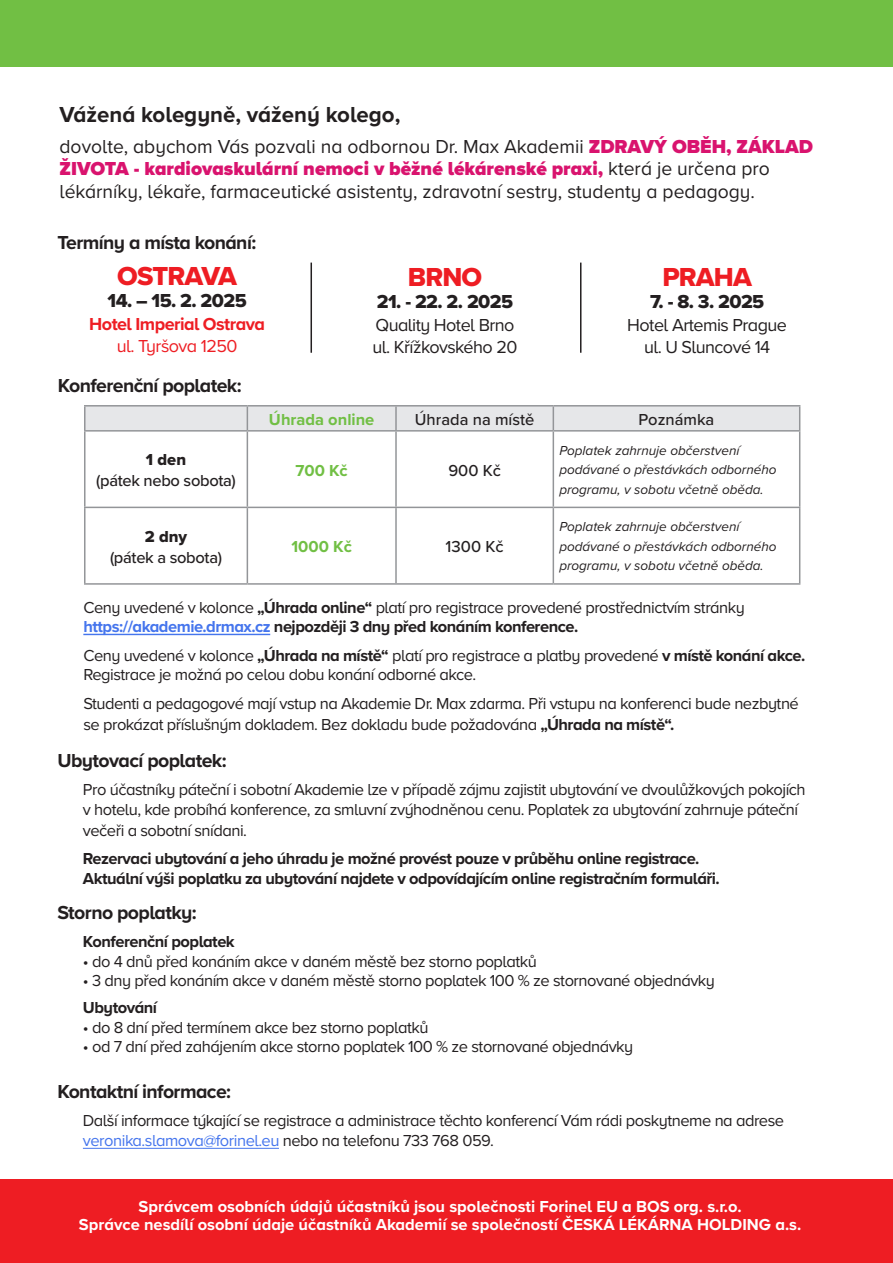
<style>
.page{position:relative;width:893px;height:1263px;background:#fff}
.page>*{position:absolute;margin:0;border:0;box-sizing:border-box;transform-origin:0 0}
.t1{font:27px "Proxima Nova A Extrabld";letter-spacing:-.03em;color:#ee1d23}
.t2{font:700 22.5px "Proxima Nova A";color:#231f20}
.t3{font:19.5px/22.5px "Proxima Nova A";color:#231f20}
.t4{font:700 19.5px "Proxima Nova A";letter-spacing:-.03em;color:#231f20}
.t5{font:19.5px "Proxima Nova A Extrabld";letter-spacing:-.03em;color:#231f20}
.t6{font:18px "Proxima Nova A";letter-spacing:-.03em;color:#231f20}
.t7{font:700 18px "Proxima Nova A";letter-spacing:-.03em;color:#ee1d23}
.t8{font:18px "Proxima Nova A";letter-spacing:-.03em;color:#ee1d23}
.t9{font:16.5px/19.5px "Proxima Nova A";letter-spacing:-.03em;color:#231f20}
.t10{font:700 16.5px/28.5px "Proxima Nova A";letter-spacing:-.03em;color:#231f20}
.t11{font:700 16.5px "Proxima Nova A";color:#fff}
.t12{font:500 16.5px "Proxima Nova";color:#231f20}
.t13{font:500 16.5px "Proxima Nova";letter-spacing:-.02em;color:#231f20}
.t14{font:700 16.5px "Proxima Nova";color:#71bf44}
.t15{font:16.5px "Proxima Nova Extrabld";color:#231f20}
.t16{font:italic 13.5px/19.5px "Proxima Nova";color:#231f20}
.s1{font-weight:900;color:#d9136e}
.s2{font-weight:700}
.s3{font-weight:700;color:#4575ed}
.s4{font-weight:400}
.s5{color:#4575ed}
</style>
<div class="page">
<div style="left:0;top:1179px;width:893px;height:84px;background:#ee1d23"></div>
<div style="left:0;top:0;width:893px;height:67px;background:#71bf44"></div>
<hr style="left:310px;top:263px;width:2px;height:90px;background:#231f20">
<hr style="left:580px;top:263px;width:1px;height:90px;background:#231f20">
<hr style="left:83px;top:1148px;width:196px;height:1px;background:#4575ed">
<hr style="left:84px;top:405px;width:163px;height:2px;background:#939598">
<hr style="left:84px;top:407px;width:2px;height:23px;background:#939598">
<hr style="left:247px;top:405px;width:149px;height:2px;background:#939598">
<hr style="left:396px;top:405px;width:157px;height:2px;background:#939598">
<hr style="left:553px;top:405px;width:247px;height:2px;background:#939598">
<div style="left:85px;top:406px;width:715px;height:24px;background:#e6e7e9"></div>
<hr style="left:84px;top:430px;width:163px;height:2px;background:#939598">
<hr style="left:84px;top:432px;width:2px;height:75px;background:#939598">
<hr style="left:247px;top:430px;width:149px;height:2px;background:#939598">
<hr style="left:247px;top:432px;width:1px;height:75px;background:#939598">
<hr style="left:396px;top:430px;width:157px;height:2px;background:#939598">
<hr style="left:395px;top:432px;width:2px;height:75px;background:#939598">
<hr style="left:553px;top:430px;width:247px;height:2px;background:#939598">
<hr style="left:553px;top:432px;width:1px;height:75px;background:#939598">
<hr style="left:799px;top:432px;width:1px;height:75px;background:#939598">
<hr style="left:84px;top:507px;width:163px;height:1px;background:#939598">
<hr style="left:84px;top:508px;width:2px;height:75px;background:#939598">
<hr style="left:247px;top:507px;width:149px;height:1px;background:#939598">
<hr style="left:247px;top:508px;width:1px;height:75px;background:#939598">
<hr style="left:396px;top:507px;width:157px;height:1px;background:#939598">
<hr style="left:395px;top:508px;width:2px;height:75px;background:#939598">
<hr style="left:553px;top:507px;width:247px;height:1px;background:#939598">
<hr style="left:553px;top:508px;width:1px;height:75px;background:#939598">
<hr style="left:799px;top:508px;width:1px;height:75px;background:#939598">
<hr style="left:84px;top:583px;width:163px;height:2px;background:#939598">
<hr style="left:247px;top:583px;width:149px;height:2px;background:#939598">
<hr style="left:396px;top:583px;width:157px;height:2px;background:#939598">
<hr style="left:553px;top:583px;width:247px;height:2px;background:#939598">
<hr style="left:83px;top:634px;width:187px;height:1px;background:#4575ed">
<p class="t2" style="left:60px;top:98px;width:342px">Vážená kolegyně, vážený kolego,</p>
<p class="t3" style="left:60px;top:134px;width:755px">dovolte, abychom Vás pozvali na odbornou Dr. Max Akademii <span class="s1">ZDRAVÝ OBĚH, ZÁKLAD<br>ŽIVOTA - kardiovaskulární nemoci v běžné lékárenské praxi,</span> která je určena pro lékárníky, lékaře, farmaceutické asistenty, zdravotní sestry, studenty a pedagogy.</p>
<p class="t4" style="left:57px;top:228px;width:200px">Termíny a místa konání:</p>
<p class="t1" style="left:117px;top:255px;width:121px">OSTRAVA</p>
<p class="t5" style="left:108px;top:286px;width:141px">14. – 15. 2. 2025</p>
<p class="t7" style="left:89px;top:310px;width:177px">Hotel Imperial Ostrava</p>
<p class="t8" style="left:117px;top:333px;width:122px">ul. Tyršova 1250</p>
<p class="t4" style="left:58px;top:371px;width:185px">Konferenční poplatek:</p>
<p class="t1" style="left:408px;top:256px;width:76px">BRNO</p>
<p class="t5" style="left:377px;top:287px;width:138px">21. - 22. 2. 2025</p>
<p class="t6" style="left:375px;top:311px;width:141px">Quality Hotel Brno</p>
<p class="t6" style="left:373px;top:334px;width:146px">ul. Křížkovského 20</p>
<p class="t1" style="left:662px;top:256px;width:91px">PRAHA</p>
<p class="t5" style="left:650px;top:287px;width:116px">7. - 8. 3. 2025</p>
<p class="t6" style="left:627px;top:311px;width:161px">Hotel Artemis Prague</p>
<p class="t6" style="left:644px;top:334px;width:128px">ul. U Sluncové 14</p>
<p class="t15" style="left:146px;top:447px;width:42px">1 den</p>
<p class="t13" style="left:96px;top:468px;width:141px">(pátek nebo sobota)</p>
<p class="t15" style="left:145px;top:524px;width:44px">2 dny</p>
<p class="t13" style="left:110px;top:545px;width:114px">(pátek a sobota)</p>
<p class="t14" style="left:269px;top:407px;width:107px">Úhrada online</p>
<p class="t12" style="left:415px;top:407px;width:121px">Úhrada na místě</p>
<p class="t12" style="left:639px;top:407px;width:77px">Poznámka</p>
<p class="t14" style="left:295px;top:458px;width:54px">700 Kč</p>
<p class="t12" style="left:448px;top:458px;width:54px">900 Kč</p>
<p class="t14" style="left:291px;top:534px;width:62px">1000 Kč</p>
<p class="t12" style="left:446px;top:534px;width:60px">1300 Kč</p>
<p class="t16" style="left:559px;top:440px;width:219px">Poplatek zahrnuje občerstvení podávané o přestávkách odborného programu, v sobotu včetně oběda.</p>
<p class="t16" style="left:559px;top:517px;width:219px">Poplatek zahrnuje občerstvení podávané o přestávkách odborného programu, v sobotu včetně oběda.</p>
<p class="t9" style="left:83px;top:597px;width:663px">Ceny uvedené v kolonce <span class="s2">„Úhrada online“</span> platí pro registrace provedené prostřednictvím stránky <span class="s3">https://akademie.drmax.cz</span> <span class="s2">nejpozději 3 dny před konáním konference.</span></p>
<p class="t9" style="left:83px;top:645px;width:723px">Ceny uvedené v kolonce <span class="s2">„Úhrada na místě“</span> platí pro registrace a platby provedené <span class="s2">v místě konání akce.<br></span>Registrace je možná po celou dobu konání odborné akce.</p>
<p class="t9" style="left:83px;top:692px;width:717px;line-height:21px">Studenti a pedagogové mají vstup na Akademie Dr. Max zdarma. Při vstupu na konferenci bude nezbytné se prokázat příslušným dokladem. Bez dokladu bude požadována <span class="s2">„Úhrada na místě“.</span></p>
<p class="t4" style="left:57px;top:746px;width:171px">Ubytovací poplatek:</p>
<p class="t9" style="left:83px;top:779px;width:724px">Pro účastníky páteční i sobotní Akademie lze v případě zájmu zajistit ubytování ve dvoulůžkových pokojích v hotelu, kde probíhá konference, za smluvní zvýhodněnou cenu. Poplatek za ubytování zahrnuje páteční</p>
<p class="t10" style="left:83px;top:815px;width:618px"><span class="s4">večeři a sobotní snídani.<br></span>Rezervaci ubytování a jeho úhradu je možné provést pouze v průběhu online registrace.</p>
<p class="t10" style="left:83px;top:863px;width:638px">Aktuální výši poplatku za ubytování najdete v odpovídajícím online registračním formuláři.</p>
<p class="t4" style="left:57px;top:898px;width:141px">Storno poplatky:</p>
<p class="t10" style="left:83px;top:927px;width:153px">Konferenční poplatek</p>
<p class="t9" style="left:83px;top:951px;width:456px">• do 4 dnů před konáním akce v daném městě bez storno poplatků</p>
<p class="t9" style="left:83px;top:966px;width:634px;line-height:27px">• 3 dny před konáním akce v daném městě storno poplatek 100 % ze stornované objednávky<br><span class="s2">Ubytování</span></p>
<p class="t9" style="left:83px;top:1017px;width:347px">• do 8 dní před termínem akce bez storno poplatků</p>
<p class="t9" style="left:83px;top:1036px;width:552px">• od 7 dní před zahájením akce storno poplatek 100 % ze stornované objednávky</p>
<p class="t4" style="left:57px;top:1077px;width:175px">Kontaktní informace:</p>
<p class="t9" style="left:83px;top:1110px;width:703px">Další informace týkající se registrace a administrace těchto konferencí Vám rádi poskytneme na adrese <span class="s5">veronika.slamova@forinel.eu</span> nebo na telefonu 733 768 059.</p>
<p class="t11" style="left:138px;top:1194px;width:605px">Správcem osobních údajů účastníků jsou společnosti Forinel EU a BOS org. s.r.o.</p>
<p class="t11" style="left:79px;top:1212px;width:724px">Správce nesdílí osobní údaje účastníků Akademií se společností ČESKÁ LÉKÁRNA HOLDING a.s.</p>
</div>
